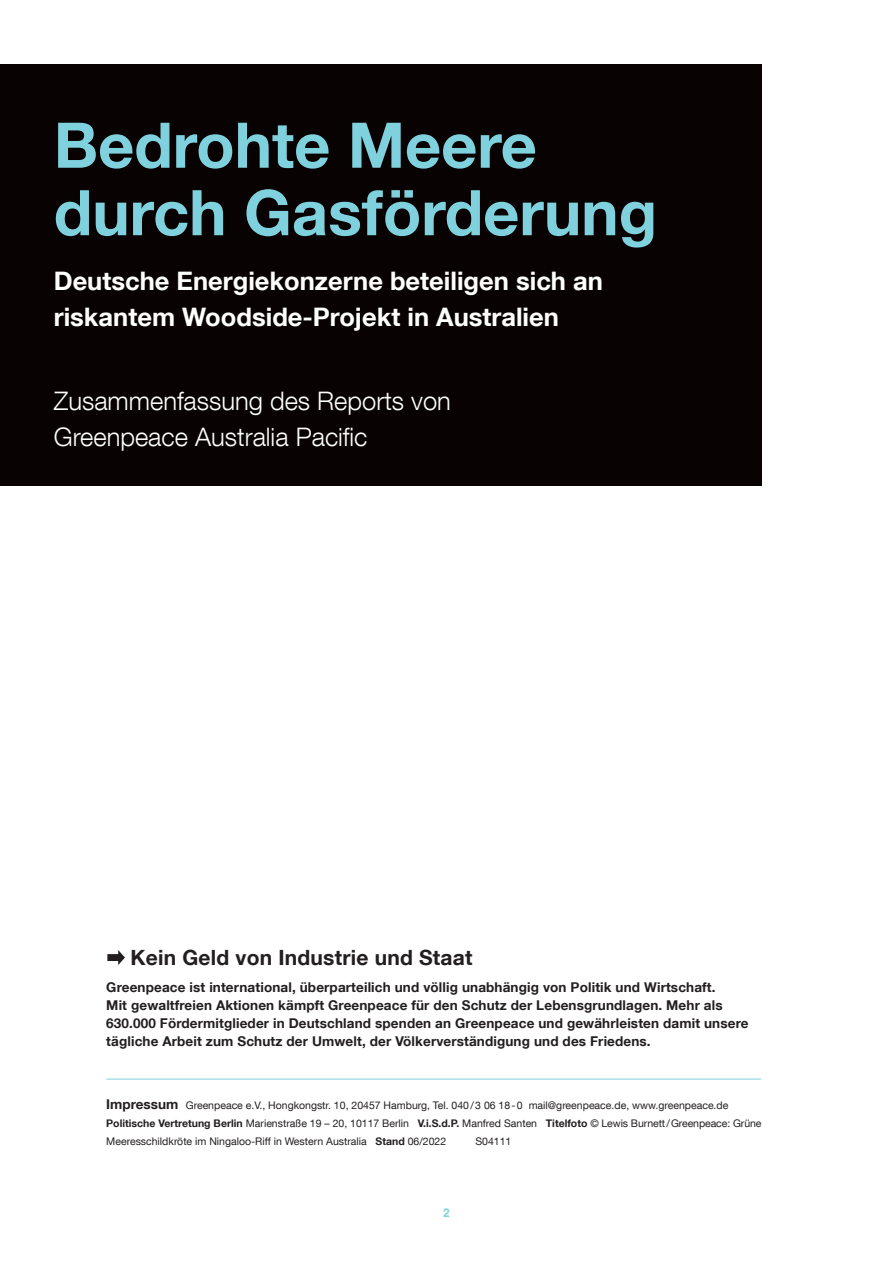
<style>
.page{position:relative;width:893px;height:1263px;background:#fff}
.page>*{position:absolute;margin:0;border:0;box-sizing:border-box;transform-origin:0 0}
.t1{font:700 63px/67.5px "Helvetica Neue LT Com";color:#80d1de}
.t2{font:700 25.5px/36px "Helvetica Neue LT Com";color:#fff}
.t3{font:300 25.5px/36px "Helvetica Neue LT Com";color:#fff}
.t4{font:700 21px "Helvetica Neue LT Com";letter-spacing:.01em;color:#231f20}
.t5{font:700 13.5px/18px "Helvetica Neue LT Com";letter-spacing:.01em;color:#231f20}
.t6{font:700 12px "Helvetica";color:#80d1de}
.t7{font:10.5px/18px "Helvetica Neue LT Com";color:#231f20}
.s1{font-weight:700;font-size:13.5px}
.s2{font-weight:700}
</style>
<div class="page">
<hr style="left:106px;top:1079px;width:655px;height:1px;background:#80d1de">
<svg style="left:107px;top:950px;width:18px;height:15px"></svg>
<div style="left:0;top:64px;width:761px;height:421px;background:#080302"></div>
<h1 class="t1" style="left:54px;top:110px;width:605px">Bedrohte Meere durch Gasförderung</h1>
<h2 class="t2" style="left:54px;top:262px;width:551px">Deutsche Energiekonzerne beteiligen sich an riskantem Woodside-Projekt in Australien</h2>
<h2 class="t3" style="left:54px;top:382px;width:399px">Zusammenfassung des Reports von<br>Greenpeace Australia Pacific</h2>
<h3 class="t4" style="left:130px;top:944px;width:343px">Kein Geld von Industrie und Staat</h3>
<p class="t5" style="left:106px;top:977px;width:644px">Greenpeace ist international, überparteilich und völlig unabhängig von Politik und Wirtschaft.<br>Mit gewaltfreien Aktionen kämpft Greenpeace für den Schutz der Lebensgrundlagen. Mehr als 630.000 Fördermitglieder in Deutschland spenden an Greenpeace und gewährleisten damit unsere tägliche Arbeit zum Schutz der Umwelt, der Völkerverständigung und des Friedens.</p>
<p class="t7" style="left:106px;top:1096px;width:657px"><span class="s1">Impressum</span> Greenpeace e.V., Hongkongstr. 10, 20457 Hamburg, Tel. 040/3 06 18-0 mail@greenpeace.de, www.greenpeace.de<br><span class="s2">Politische Vertretung Berlin</span> Marienstraße 19 – 20, 10117 Berlin <span class="s2">V.i.S.d.P.</span> Manfred Santen <span class="s2">Titelfoto</span> © Lewis Burnett/Greenpeace: Grüne<br>Meeresschildkröte im Ningaloo-Riff in Western Australia <span class="s2">Stand</span> 06/2022</p>
<p class="t7" style="left:475px;top:1132px;width:37px">S04111</p>
<p class="t6" style="left:443px;top:1205px;width:8px">2</p>
</div>
